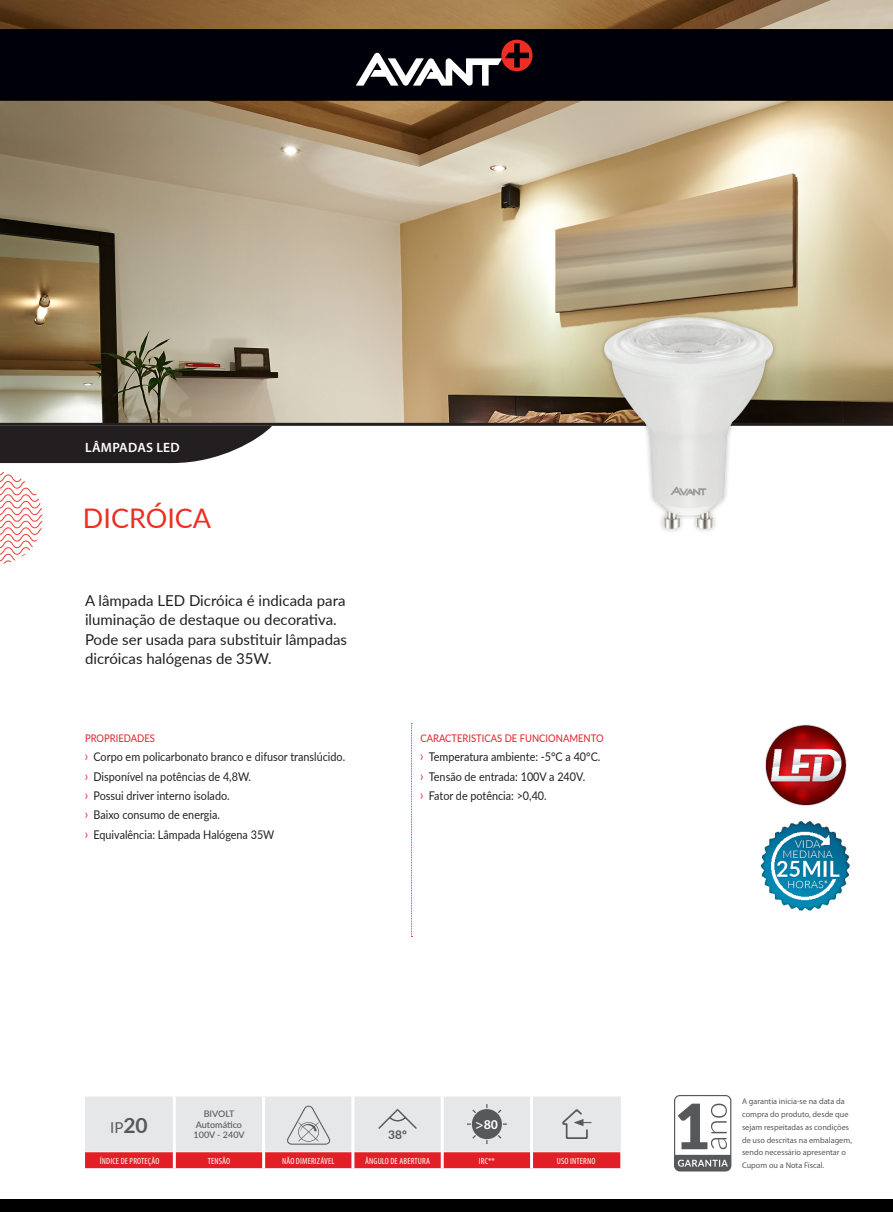
<style>
.page{position:relative;width:893px;height:1212px;background:#fff}
.page>*{position:absolute;margin:0;border:0;box-sizing:border-box;transform-origin:0 0}
.t1{font:27px "Lato";color:#ee2e22}
.text_description{font:15px/19.4px "Lato";color:#231f20}
.t2{font:15px "Lato";color:#57585a}
.t3{font:600 13.5px "Myriad Pro";letter-spacing:.02em;color:#fff}
.t4{font:12px "Lato";color:#231f20;scale:.9 1}
.t5{font:700 12px "Lato";color:#57585a}
.title_description{font:10.5px "Lato";color:#e21f26;scale:.9 1}
.table_header{font:condensed 9px "Myriad Pro";letter-spacing:.02em;color:#fff}
.t6{font:500 9px "Lato";color:#57585a}
.t7{font:8.25px/12.8px "Myriad Pro";color:#57585a}
.s1{font-family:"Myriad Pro";font-stretch:condensed;font-size:15px;color:#e21f26}
.s2{font-weight:700;font-size:21px}
</style>
<div class="page">
<img style="left:0;top:0;width:893px;height:423px">
<div style="left:0;top:1199px;width:893px;height:13px;background:#000001"></div>
<img style="left:765px;top:724px;width:82px;height:82px">
<svg style="left:411px;top:723px;width:1px;height:214px"></svg>
<svg style="left:85px;top:1096px;width:536px;height:73px;background:#e1b9bc"></svg>
<img style="left:760px;top:821px;width:90px;height:89px">
<svg style="left:0;top:426px;width:272px;height:37px;background:#3b3839"></svg>
<hr style="left:0;top:423px;width:893px;height:3px;background:#231f20">
<div style="left:599px;top:313px;width:179px;height:221px;background:#231f20;opacity:.3"></div>
<img style="left:604px;top:318px;width:169px;height:211px">
<svg style="left:674px;top:1095px;width:57px;height:76px"></svg>
<svg style="left:0;top:28px;width:893px;height:74px;background:#05040b"></svg>
<svg style="left:356px;top:40px;width:177px;height:46px"></svg>
<svg style="left:0;top:472px;width:42px;height:92px"></svg>
<p class="t3" style="left:85px;top:439px;width:96px">LÂMPADAS LED</p>
<p class="t1" style="left:83px;top:499px;width:130px">DICRÓICA</p>
<p class="text_description" style="left:85px;top:590px;width:262px">A lâmpada LED Dicróica é indicada para iluminação de destaque ou decorativa.</p>
<p class="text_description" style="left:85px;top:629px;width:264px">Pode ser usada para substituir lâmpadas dicróicas halógenas de 35W.</p>
<p class="title_description" style="left:85px;top:730px;width:79px">PROPRIEDADES</p>
<p class="t4" style="left:85px;top:748px;width:291px"><span class="s1">›</span> Corpo em policarbonato branco e difusor translúcido.</p>
<p class="t4" style="left:85px;top:767px;width:186px"><span class="s1">›</span> Disponível na potências de 4,8W.</p>
<p class="t4" style="left:85px;top:787px;width:162px"><span class="s1">›</span> Possui driver interno isolado.</p>
<p class="t4" style="left:85px;top:806px;width:151px"><span class="s1">›</span> Baixo consumo de energia.</p>
<p class="t4" style="left:85px;top:826px;width:212px"><span class="s1">›</span> Equivalência: Lâmpada Halógena 35W</p>
<p class="title_description" style="left:420px;top:730px;width:205px">CARACTERISTICAS DE FUNCIONAMENTO</p>
<p class="t4" style="left:420px;top:748px;width:202px"><span class="s1">›</span> Temperatura ambiente: -5°C a 40°C.</p>
<p class="t4" style="left:420px;top:767px;width:185px"><span class="s1">›</span> Tensão de entrada: 100V a 240V.</p>
<p class="t4" style="left:420px;top:787px;width:142px"><span class="s1">›</span> Fator de potência: &gt;0,40.</p>
<p class="t2" style="left:110px;top:1116px;width:39px">IP<span class="s2">20</span></p>
<p class="t6" style="left:204px;top:1107px;width:32px">BIVOLT</p>
<p class="t6" style="left:196px;top:1118px;width:48px">Automático</p>
<p class="t6" style="left:194px;top:1128px;width:53px">100V - 240V</p>
<p class="t5" style="left:388px;top:1126px;width:20px">38º</p>
<p class="t3" style="left:476px;top:1116px;width:24px">&gt;80</p>
<p class="table_header" style="left:100px;top:1155px;width:61px">ÍNDICE DE PROTEÇÃO</p>
<p class="table_header" style="left:208px;top:1155px;width:24px">TENSÃO</p>
<p class="table_header" style="left:282px;top:1155px;width:54px">NÃO DIMERIZÁVEL</p>
<p class="table_header" style="left:365px;top:1155px;width:66px">ÂNGULO DE ABERTURA</p>
<p class="table_header" style="left:479px;top:1155px;width:17px">IRC**</p>
<p class="table_header" style="left:557px;top:1155px;width:40px">USO INTERNO</p>
<p class="t7" style="left:742px;top:1095px;width:112px">A garantia inicia-se na data da compra do produto, desde que sejam respeitadas as condições de uso descritas na embalagem, sendo necessário apresentar o<br>Cupom ou a Nota Fiscal.</p>
</div>
